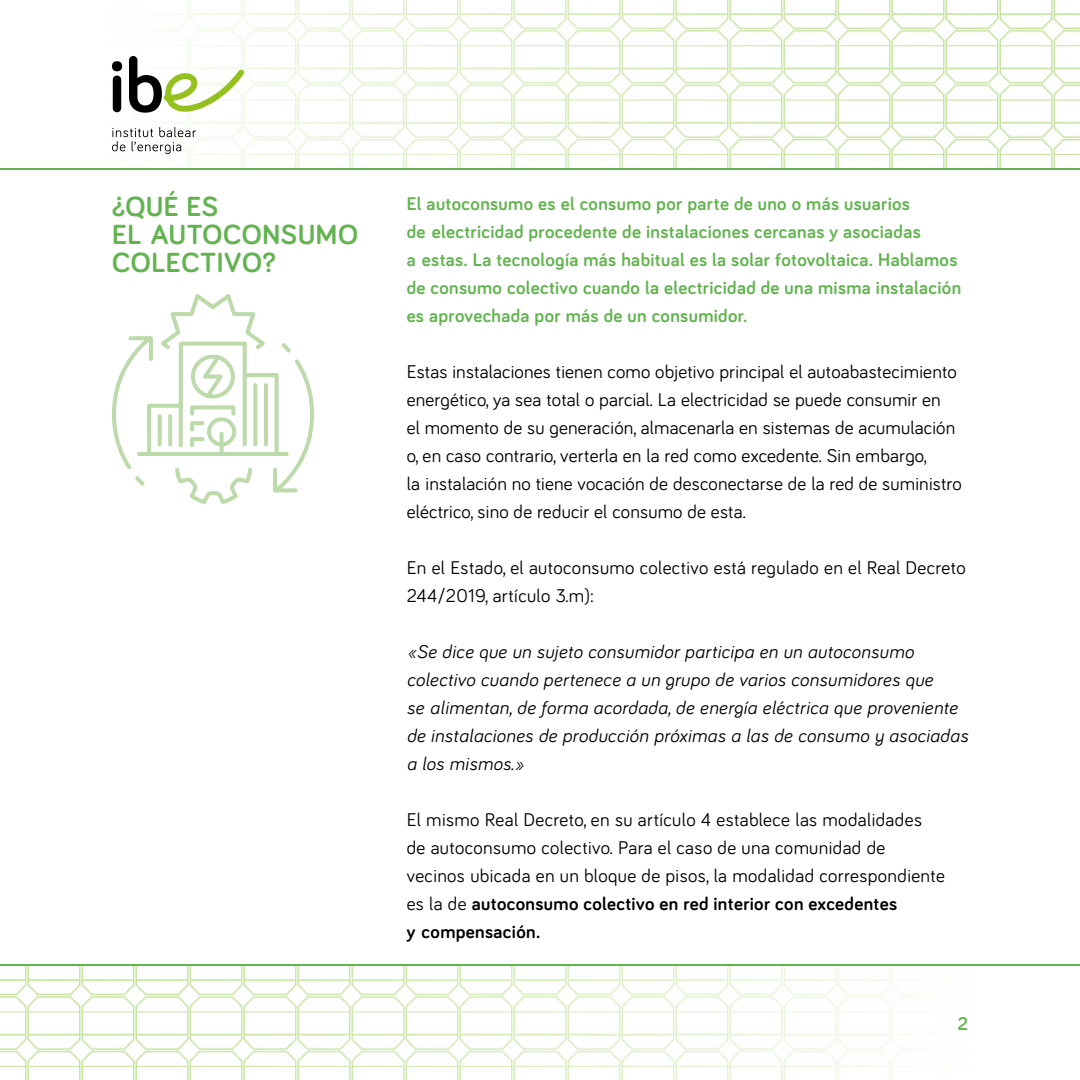
<style>
.page{position:relative;width:1080px;height:1080px;background:#fff}
.page>*{position:absolute;margin:0;border:0;box-sizing:border-box;transform-origin:0 0}
.t1{font:700 28.5px/28px "Bariol";letter-spacing:.02em;color:#63b450}
.t2{font:19px/28px "Bariol";letter-spacing:.01em;color:#000}
.t3{font:700 19px/28px "Bariol";letter-spacing:.02em;color:#63b450}
.t4{font:italic 19px/28px "Bariol";letter-spacing:.02em;color:#000}
.s1{font-weight:700}
</style>
<div class="page">
<svg style="left:161px;top:0;width:919px;height:168px"></svg>
<svg style="left:0;top:966px;width:919px;height:114px"></svg>
<hr style="left:0;top:168px;width:1080px;height:2px;background:#63b450">
<hr style="left:0;top:964px;width:1080px;height:2px;background:#63b450">
<svg style="left:112px;top:127px;width:84px;height:27px"></svg>
<svg style="left:112px;top:56px;width:132px;height:57px"></svg>
<svg style="left:112px;top:294px;width:202px;height:210px"></svg>
<h1 class="t1" style="left:112px;top:191px;width:248px">¿QUÉ ES<br>EL AUTOCONSUMO<br>COLECTIVO?</h1>
<p class="t3" style="left:407px;top:189px;width:556px">El autoconsumo es el consumo por parte de uno o más usuarios<br>de electricidad procedente de instalaciones cercanas y asociadas<br>a estas. La tecnología más habitual es la solar fotovoltaica. Hablamos de consumo colectivo cuando la electricidad de una misma instalación es aprovechada por más de un consumidor.</p>
<p class="t2" style="left:407px;top:357px;width:557px">Estas instalaciones tienen como objetivo principal el autoabastecimiento energético, ya sea total o parcial. La electricidad se puede consumir en<br>el momento de su generación, almacenarla en sistemas de acumulación o, en caso contrario, verterla en la red como excedente. Sin embargo,<br>la instalación no tiene vocación de desconectarse de la red de suministro eléctrico, sino de reducir el consumo de esta.</p>
<p class="t2" style="left:407px;top:553px;width:561px">En el Estado, el autoconsumo colectivo está regulado en el Real Decreto<br>244/2019, artículo 3.m):</p>
<p class="t4" style="left:407px;top:637px;width:563px">«Se dice que un sujeto consumidor participa en un autoconsumo colectivo cuando pertenece a un grupo de varios consumidores que<br>se alimentan, de forma acordada, de energía eléctrica que proveniente de instalaciones de producción próximas a las de consumo y asociadas a los mismos.»</p>
<p class="t2" style="left:407px;top:805px;width:540px">El mismo Real Decreto, en su artículo 4 establece las modalidades de autoconsumo colectivo. Para el caso de una comunidad de vecinos ubicada en un bloque de pisos, la modalidad correspondiente es la de <span class="s1">autoconsumo colectivo en red interior con excedentes<br>y compensación.</span></p>
<p class="t3" style="left:957px;top:1009px;width:12px">2</p>
</div>
